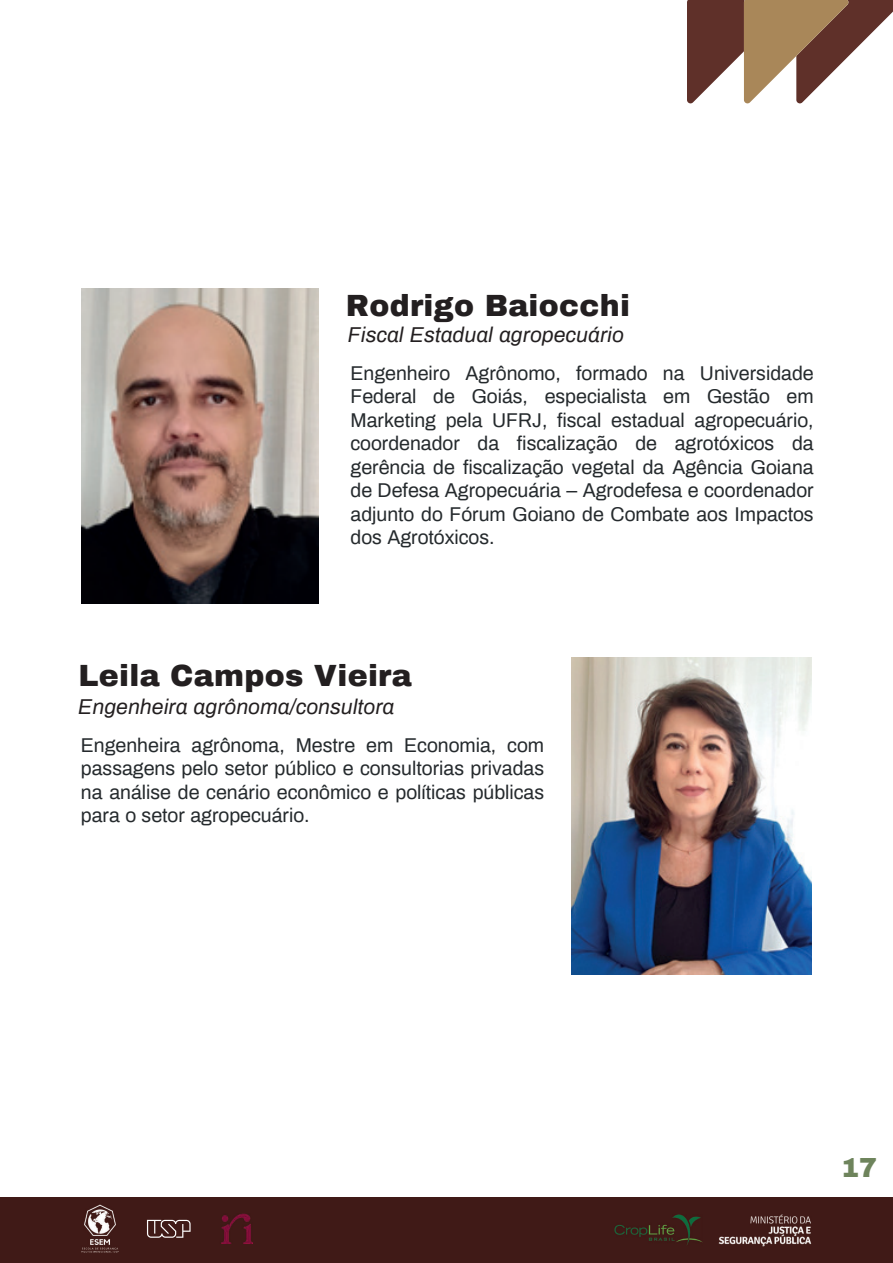
<style>
.page{position:relative;width:893px;height:1263px;background:#fff}
.page>*{position:absolute;margin:0;border:0;box-sizing:border-box;transform-origin:0 0}
.t1{font:900 30px "Archivo";letter-spacing:.01em;color:#231f20}
.t2{font:900 27px "Archivo";color:#6e845c}
.t3{font:italic 21px "Archivo";letter-spacing:.01em;color:#231f20}
.t4{font:19.5px/23.4px "Archivo";color:#252a2d;text-align:justify}
</style>
<div class="page">
<svg style="left:687px;top:0;width:206px;height:103px"></svg>
<div style="left:0;top:1197px;width:893px;height:66px;background:#401a17"></div>
<img style="left:221px;top:1214px;width:31px;height:30px">
<img style="left:82px;top:1204px;width:36px;height:49px">
<svg style="left:147px;top:1220px;width:44px;height:18px"></svg>
<img style="left:719px;top:1214px;width:92px;height:32px">
<img style="left:614px;top:1214px;width:88px;height:31px">
<img style="left:82px;top:289px;width:236px;height:315px">
<img style="left:572px;top:658px;width:239px;height:316px">
<h1 class="t1" style="left:346px;top:287px;width:286px">Rodrigo Baiocchi</h1>
<p class="t3" style="left:348px;top:319px;width:277px">Fiscal Estadual agropecuário</p>
<p class="t4" style="left:350px;top:360px;width:465px">Engenheiro Agrônomo, formado na Universidade Federal de Goiás, especialista em Gestão em Marketing pela UFRJ, fiscal estadual agropecuário, coordenador da fiscalização de agrotóxicos da gerência de fiscalização vegetal da Agência Goiana de Defesa Agropecuária – Agrodefesa e coordenador adjunto do Fórum Goiano de Combate aos Impactos dos Agrotóxicos.</p>
<h1 class="t1" style="left:79px;top:657px;width:335px">Leila Campos Vieira</h1>
<p class="t3" style="left:79px;top:691px;width:317px">Engenheira agrônoma/consultora</p>
<p class="t4" style="left:81px;top:732px;width:465px">Engenheira agrônoma, Mestre em Economia, com passagens pelo setor público e consultorias privadas na análise de cenário econômico e políticas públicas para o setor agropecuário.</p>
<h2 class="t2" style="left:841px;top:1152px;width:38px">17</h2>
</div>
